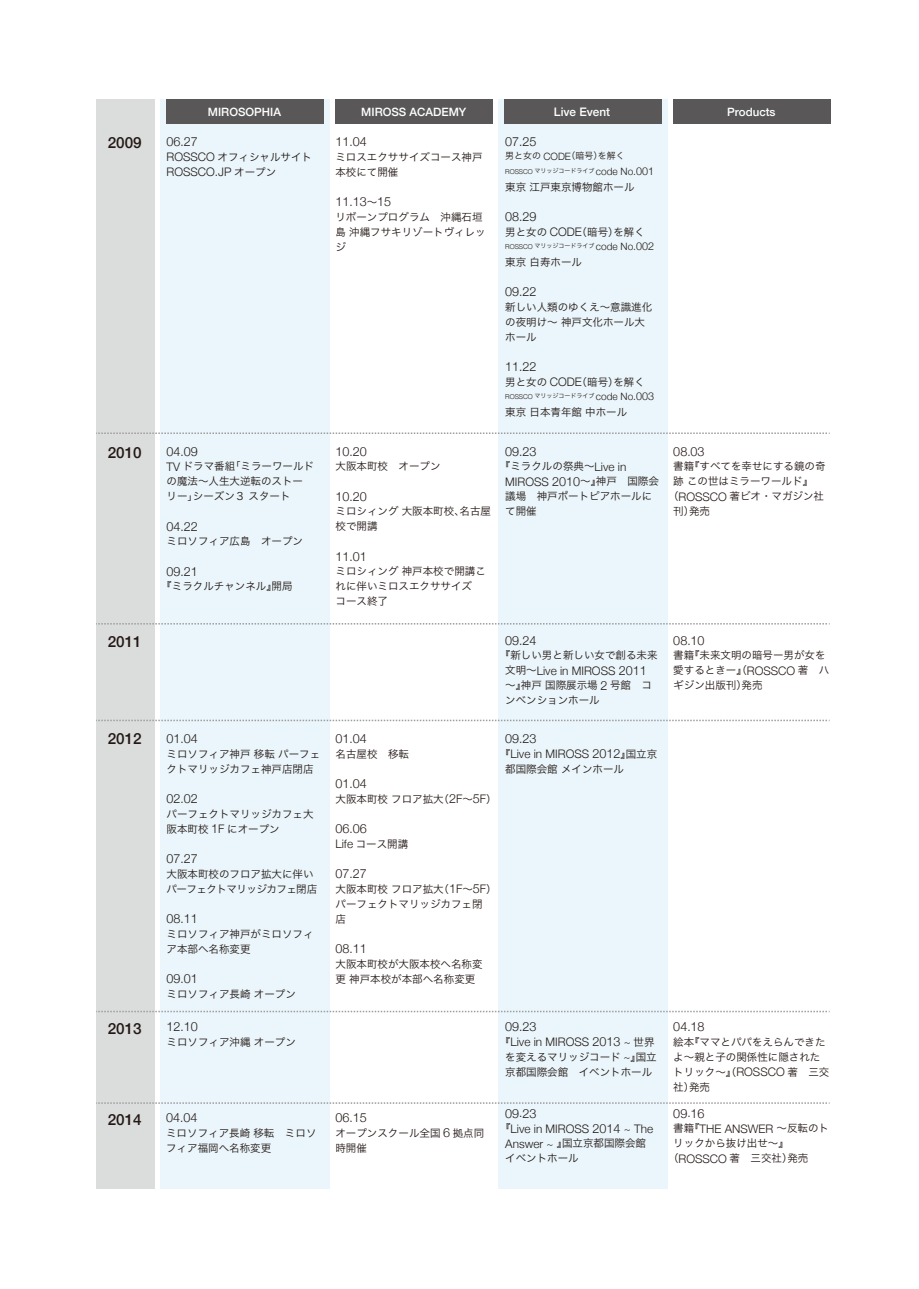
<style>
.page{position:relative;width:919px;height:1289px;background:#fff}
.page>*{position:absolute;margin:0;border:0;box-sizing:border-box;transform-origin:0 0}
.t1{font:500 15.3px "Helvetica Neue";color:#231815}
.t2{font:300 12.6px "Helvetica Neue";color:#231815}
.t3{font:300 11.7px "Helvetica Neue";color:#231815}
.t4{font:500 11.7px "Helvetica Neue";color:#fff}
.t5{font:500 11.55px "Helvetica Neue";color:#fff}
.t6{font:10.5px/15px "Hira Kaku Pro N W3";color:#231815}
.t7{font:9px "Hira Kaku Pro N W3";color:#231815}
.t8{font:6px "Hira Kaku Pro N W3";color:#231815}
.s1{font-size:11.7px}
.s2{font-family:"Helvetica Neue";font-weight:300;font-size:11.7px}
.s3{font-family:"Hira Kaku Pro N W3";font-weight:400;font-size:10.5px}
.s4{font-family:"Helvetica Neue";font-weight:300;font-size:10.05px}
.s5{font-family:"Helvetica Neue";font-weight:300;font-size:6.75px}
.s6{font-family:"Helvetica Neue";font-weight:300;font-size:10.8px}
.s7{font-family:"Hira Kaku Pro W3"}
.s8{font-family:"Helvetica Neue";font-weight:300;font-size:12.6px}
.s9{font-size:12.6px}
</style>
<div class="page">
<div style="left:160px;top:100px;width:169px;height:1089px;background:#eaf6fb"></div>
<div style="left:498px;top:100px;width:169px;height:1089px;background:#eaf6fb"></div>
<div style="left:96px;top:100px;width:58px;height:1089px;background:#dbdcdc"></div>
<svg style="left:96px;top:432px;width:733px;height:2px"></svg>
<svg style="left:96px;top:623px;width:733px;height:1px"></svg>
<svg style="left:96px;top:719px;width:733px;height:2px"></svg>
<svg style="left:96px;top:1010px;width:733px;height:2px"></svg>
<svg style="left:96px;top:1102px;width:733px;height:1px"></svg>
<div style="left:166px;top:100px;width:157px;height:24px;background:#595757"></div>
<div style="left:335px;top:100px;width:157px;height:24px;background:#595757"></div>
<div style="left:504px;top:100px;width:157px;height:24px;background:#595757"></div>
<div style="left:673px;top:100px;width:157px;height:24px;background:#595757"></div>
<p class="t5" style="left:208px;top:102px;width:75px">MIROSOPHIA</p>
<p class="t5" style="left:361px;top:102px;width:107px">MIROSS ACADEMY</p>
<p class="t4" style="left:554px;top:102px;width:58px">Live Event</p>
<p class="t5" style="left:727px;top:102px;width:50px">Products</p>
<h1 class="t1" style="left:108px;top:131px;width:35px">2009</h1>
<p class="t2" style="left:166px;top:132px;width:33px">06<span class="s1">.</span>27</p>
<p class="t6" style="left:166px;top:149px;width:147px"><span class="s2">ROSSCO</span> オフィシャルサイト</p>
<p class="t3" style="left:166px;top:163px;width:111px">ROSSCO.JP <span class="s3">オープン</span></p>
<p class="t2" style="left:335px;top:132px;width:33px">11<span class="s1">.</span>04</p>
<p class="t6" style="left:335px;top:149px;width:149px">ミロスエクササイズコース神戸本校にて開催</p>
<p class="t2" style="left:335px;top:192px;width:57px">11<span class="s1">.</span>13<span class="s3">～</span>15</p>
<p class="t6" style="left:335px;top:209px;width:152px">リボーンプログラム　沖縄石垣島沖縄フサキリゾートヴィレッジ</p>
<p class="t2" style="left:505px;top:132px;width:33px">07<span class="s1">.</span>25</p>
<p class="t7" style="left:505px;top:148px;width:121px">男と女の <span class="s4">CODE</span>（暗号）を解く</p>
<p class="t8" style="left:505px;top:166px;width:150px"><span class="s5">ROSSCO</span> マリッジコードライブ <span class="s4">code No.</span><span class="s6">001</span></p>
<p class="t6" style="left:505px;top:179px;width:131px">東京江戸東京博物館ホール</p>
<p class="t2" style="left:505px;top:207px;width:33px">08<span class="s1">.</span>29</p>
<p class="t6" style="left:505px;top:224px;width:141px">男と女の <span class="s2">CODE</span>（暗号）を解く</p>
<p class="t8" style="left:505px;top:241px;width:150px"><span class="s5">ROSSCO</span> マリッジコードライブ <span class="s4">code No.</span><span class="s6">002</span></p>
<p class="t6" style="left:505px;top:254px;width:78px">東京白寿ホール</p>
<p class="t2" style="left:505px;top:282px;width:33px">09<span class="s1">.</span>22</p>
<p class="t6" style="left:505px;top:299px;width:148px">新しい人類のゆくえ～意識進化の夜明け～神戸文化ホール大ホール</p>
<p class="t2" style="left:505px;top:357px;width:33px">11<span class="s1">.</span>22</p>
<p class="t6" style="left:505px;top:374px;width:141px">男と女の <span class="s2">CODE</span>（暗号）を解く</p>
<p class="t8" style="left:505px;top:391px;width:150px"><span class="s5">ROSSCO</span> マリッジコードライブ <span class="s4">code No.</span><span class="s6">003</span></p>
<p class="t6" style="left:505px;top:404px;width:124px">東京日本青年館中ホール</p>
<h1 class="t1" style="left:108px;top:440px;width:35px">2010</h1>
<p class="t2" style="left:166px;top:441px;width:33px">04<span class="s1">.</span>09</p>
<p class="t6" style="left:166px;top:458px;width:149px"><span class="s2">TV</span> ドラマ番組「ミラーワールドの魔法～人生大逆転のストーリー」シーズン<span class="s7">３</span>スタート</p>
<p class="t2" style="left:166px;top:516px;width:33px">04<span class="s1">.</span>22</p>
<p class="t6" style="left:166px;top:533px;width:138px">ミロソフィア広島　オープン</p>
<p class="t2" style="left:166px;top:561px;width:33px">09<span class="s1">.</span>21</p>
<p class="t6" style="left:161px;top:578px;width:133px">『ミラクルチャンネル』開局</p>
<p class="t2" style="left:335px;top:441px;width:33px">10<span class="s1">.</span>20</p>
<p class="t6" style="left:335px;top:458px;width:106px">大阪本町校　オープン</p>
<p class="t2" style="left:335px;top:486px;width:33px">10<span class="s1">.</span>20</p>
<p class="t6" style="left:335px;top:503px;width:157px">ミロシィング大阪本町校、名古屋校で開講</p>
<p class="t2" style="left:335px;top:546px;width:33px">11<span class="s1">.</span>01</p>
<p class="t6" style="left:335px;top:563px;width:152px">ミロシィング神戸本校で開講これに伴いミロスエクササイズ<br>コース終了</p>
<p class="t2" style="left:505px;top:441px;width:33px">09<span class="s1">.</span>23</p>
<p class="t6" style="left:505px;top:458px;width:155px;text-indent:-5px">『ミラクルの祭典～<span class="s2">Live in<br>MIROSS</span> <span class="s8">2010</span>～』神戸　国際会議場　神戸ポートピアホールにて開催</p>
<p class="t2" style="left:673px;top:441px;width:33px">08<span class="s1">.</span>03</p>
<p class="t6" style="left:673px;top:458px;width:154px">書籍『すべてを幸せにする鏡の奇</p>
<p class="t6" style="left:673px;top:473px;width:141px">跡この世はミラーワールド』</p>
<p class="t6" style="left:668px;top:488px;width:157px">（<span class="s2">ROSSCO</span> 著ビオ・マガジン社</p>
<p class="t6" style="left:673px;top:503px;width:38px">刊）発売</p>
<h1 class="t1" style="left:108px;top:629px;width:35px">2011</h1>
<p class="t2" style="left:505px;top:630px;width:33px">09<span class="s1">.</span>24</p>
<p class="t6" style="left:500px;top:647px;width:159px">『新しい男と新しい女で創る未来</p>
<p class="t3" style="left:505px;top:661px;width:143px"><span class="s3">文明～</span>Live in MIROSS <span class="s9">2011</span></p>
<p class="t6" style="left:505px;top:677px;width:148px">～』神戸国際展示場 <span class="s8">2</span> 号館　コンベンションホール</p>
<p class="t2" style="left:673px;top:630px;width:33px">08<span class="s1">.</span>10</p>
<p class="t6" style="left:673px;top:647px;width:157px">書籍『未来文明の暗号ー男が女を愛するときー』（<span class="s2">ROSSCO</span> 著　ハギジン出版刊）発売</p>
<h1 class="t1" style="left:108px;top:725px;width:35px">2012</h1>
<h1 class="t1" style="left:108px;top:1016px;width:35px">2013</h1>
<p class="t2" style="left:166px;top:728px;width:33px">01<span class="s1">.</span>04</p>
<p class="t6" style="left:166px;top:745px;width:155px">ミロソフィア神戸移転パーフェクトマリッジカフェ神戸店閉店</p>
<p class="t2" style="left:166px;top:788px;width:33px">02<span class="s1">.</span>02</p>
<p class="t6" style="left:166px;top:805px;width:148px">パーフェクトマリッジカフェ大阪本町校 <span class="s8">1</span><span class="s2">F</span> にオープン</p>
<p class="t2" style="left:166px;top:848px;width:33px">07<span class="s1">.</span>27</p>
<p class="t6" style="left:166px;top:865px;width:152px">大阪本町校のフロア拡大に伴いパーフェクトマリッジカフェ閉店</p>
<p class="t2" style="left:166px;top:908px;width:33px">08<span class="s1">.</span>11</p>
<p class="t6" style="left:166px;top:925px;width:148px">ミロソフィア神戸がミロソフィア本部へ名称変更</p>
<p class="t2" style="left:166px;top:968px;width:33px">09<span class="s1">.</span>01</p>
<p class="t6" style="left:166px;top:985px;width:131px">ミロソフィア長崎オープン</p>
<p class="t2" style="left:166px;top:1016px;width:33px">12<span class="s1">.</span>10</p>
<p class="t6" style="left:166px;top:1033px;width:131px">ミロソフィア沖縄オープン</p>
<p class="t2" style="left:335px;top:728px;width:33px">01<span class="s1">.</span>04</p>
<p class="t6" style="left:335px;top:745px;width:75px">名古屋校　移転</p>
<p class="t2" style="left:335px;top:773px;width:33px">01<span class="s1">.</span>04</p>
<p class="t6" style="left:335px;top:790px;width:163px">大阪本町校フロア拡大（<span class="s8">2</span><span class="s2">F</span>～<span class="s8">5</span><span class="s2">F</span>）</p>
<p class="t2" style="left:335px;top:818px;width:33px">06<span class="s1">.</span>06</p>
<p class="t6" style="left:335px;top:835px;width:74px"><span class="s2">Life</span> コース開講</p>
<p class="t2" style="left:335px;top:863px;width:33px">07<span class="s1">.</span>27</p>
<p class="t6" style="left:335px;top:880px;width:163px">大阪本町校フロア拡大（<span class="s8">1</span><span class="s2">F</span>～<span class="s8">5</span><span class="s2">F</span>）パーフェクトマリッジカフェ閉<br>店</p>
<p class="t2" style="left:335px;top:938px;width:33px">08<span class="s1">.</span>11</p>
<p class="t6" style="left:335px;top:955px;width:148px">大阪本町校が大阪本校へ名称変更神戸本校が本部へ名称変更</p>
<h1 class="t1" style="left:108px;top:1107px;width:35px">2014</h1>
<p class="t2" style="left:335px;top:1107px;width:33px">06<span class="s1">.</span>15</p>
<p class="t6" style="left:335px;top:1124px;width:150px">オープンスクール全国 <span class="s8">6</span> 拠点同時開催</p>
<p class="t2" style="left:166px;top:1107px;width:33px">04<span class="s1">.</span>04</p>
<p class="t6" style="left:166px;top:1124px;width:152px">ミロソフィア長崎移転　ミロソフィア福岡へ名称変更</p>
<p class="t2" style="left:505px;top:728px;width:33px">09<span class="s1">.</span>23</p>
<p class="t3" style="left:500px;top:744px;width:159px"><span class="s3">『</span>Live in MIROSS <span class="s9">2012</span><span class="s3">』国立京</span></p>
<p class="t6" style="left:505px;top:760px;width:120px">都国際会館メインホール</p>
<p class="t2" style="left:505px;top:1016px;width:33px">09<span class="s1">.</span>23</p>
<p class="t3" style="left:500px;top:1032px;width:156px"><span class="s3">『</span>Live in MIROSS <span class="s9">2013</span> ~ <span class="s3">世界</span></p>
<p class="t6" style="left:505px;top:1048px;width:153px">を変えるマリッジコード <span class="s2">~</span>』国立京都国際会館　イベントホール</p>
<p class="t2" style="left:505px;top:1102px;width:33px">09<span class="s1">.</span>23</p>
<p class="t3" style="left:500px;top:1118px;width:155px"><span class="s3">『</span>Live in MIROSS <span class="s9">2014</span> ~ The</p>
<p class="t6" style="left:505px;top:1134px;width:153px"><span class="s2">Answer ~</span> 』国立京都国際会館　イベントホール</p>
<p class="t2" style="left:673px;top:1016px;width:33px">04<span class="s1">.</span>18</p>
<p class="t6" style="left:673px;top:1033px;width:157px">絵本『ママとパパをえらんできたよ～親と子の関係性に隠されたトリック～』（<span class="s2">ROSSCO</span> 著　三交社）発売</p>
<p class="t2" style="left:673px;top:1102px;width:33px">09<span class="s1">.</span>16</p>
<p class="t3" style="left:673px;top:1118px;width:157px"><span class="s3">書籍『</span>THE ANSWER <span class="s3">～反転のト</span></p>
<p class="t6" style="left:668px;top:1134px;width:142px;text-indent:5px">リックから抜け出せ～』（<span class="s2">ROSSCO</span> 著　三交社）発売</p>
</div>
